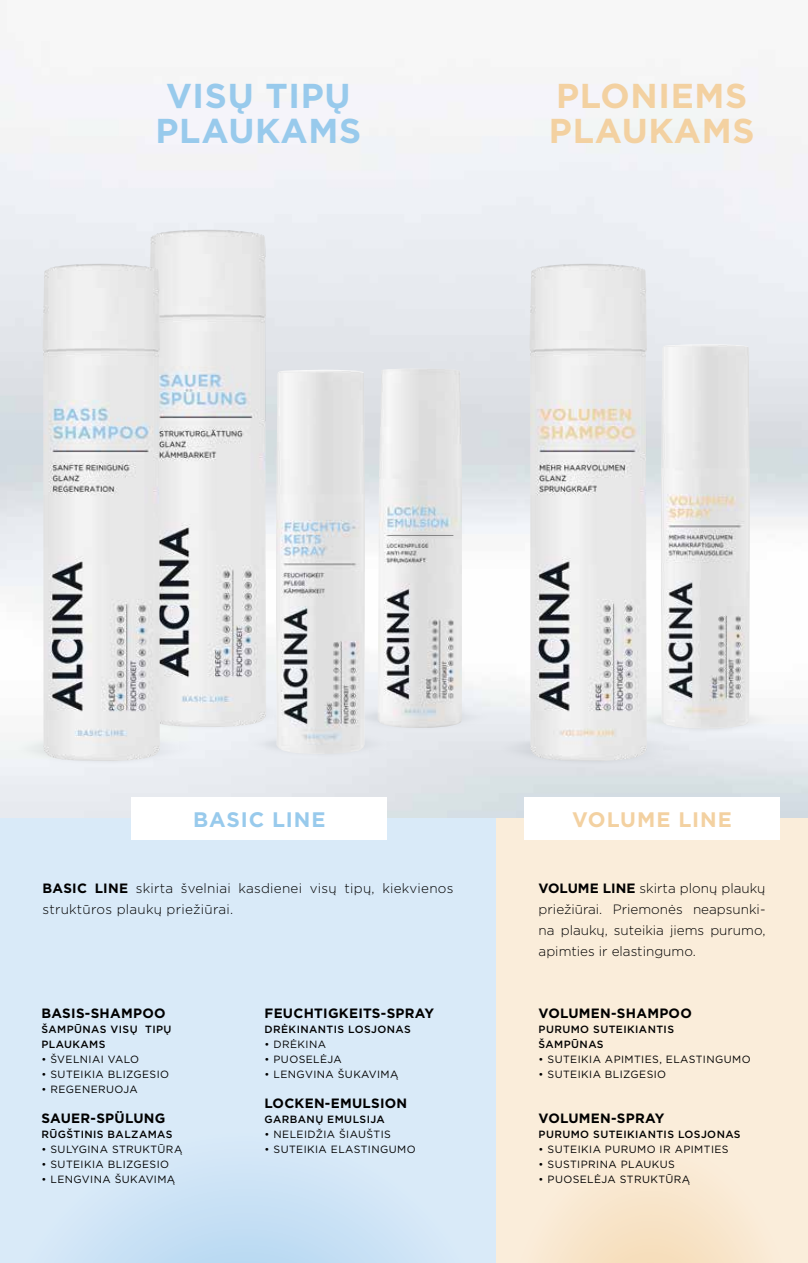
<style>
.page{position:relative;width:808px;height:1263px;background:#fff}
.page>*{position:absolute;margin:0;border:0;box-sizing:border-box;transform-origin:0 0}
.t1{font:700 34.5px/34.5px "Gotham";letter-spacing:.02em;color:#98caec;text-align:center}
.t2{font:700 34.5px/34.5px "Gotham";letter-spacing:.02em;color:#f3d1a1}
.t3{font:700 21px "Gotham";letter-spacing:.045em;color:#f3d1a1}
.t4{font:700 21px "Gotham";letter-spacing:.045em;color:#98caec}
.t5{font:300 13.5px/21px "Gotham";letter-spacing:.01em;color:#000}
.t6{font:700 13.5px "Gotham";letter-spacing:.02em;color:#000}
.t7{font:10.5px "Gotham";letter-spacing:.04em;color:#000}
.t8{font:500 10.5px/15px "Gotham";letter-spacing:.04em;color:#000}
.s1{font-weight:700}
</style>
<div class="page">
<div style="left:0;top:819px;width:496px;height:444px;background:linear-gradient(to bottom,#dcecf9,#d1e6f7)"></div>
<hr style="left:0;top:819px;width:1px;height:444px;background:#d9eaf8">
<svg style="left:496px;top:819px;width:312px;height:444px;background:#f9ebd7"></svg>
<div style="left:493px;top:732px;width:193px;height:33px;background:#e0e3e8;border-radius:50%"></div>
<div style="left:10px;top:732px;width:193px;height:33px;background:#edf0f3;border-radius:50%"></div>
<div style="left:108px;top:697px;width:193px;height:33px;background:#eceff3;border-radius:50%"></div>
<div style="left:628px;top:707px;width:156px;height:27px;background:#eef0f3;border-radius:50%"></div>
<div style="left:342px;top:704px;width:156px;height:26px;background:#e7eaef;border-radius:50%"></div>
<div style="left:244px;top:731px;width:156px;height:26px;background:#e6e9ee;border-radius:50%"></div>
<img style="left:378px;top:368px;width:84px;height:360px">
<img style="left:149px;top:230px;width:118px;height:497px">
<img style="left:276px;top:370px;width:89px;height:384px">
<img style="left:661px;top:344px;width:89px;height:385px">
<img style="left:43px;top:264px;width:117px;height:497px">
<img style="left:529px;top:264px;width:118px;height:497px">
<div style="left:132px;top:797px;width:255px;height:43px;background:#fff"></div>
<div style="left:524px;top:797px;width:256px;height:43px;background:#fff"></div>
<h1 class="t1" style="left:156px;top:79px;width:207px">VISŲ TIPŲ<br>PLAUKAMS</h1>
<h1 class="t2" style="left:549px;top:79px;width:207px">PLONIEMS<br>PLAUKAMS</h1>
<h2 class="t4" style="left:193px;top:805px;width:134px">BASIC LINE</h2>
<h2 class="t3" style="left:572px;top:805px;width:161px">VOLUME LINE</h2>
<p class="t5" style="left:43px;top:877px;width:413px"><span class="s1">BASIC LINE</span> skirta švelniai kasdienei visų tipų, kiekvienos struktūros plaukų priežiūrai.</p>
<p class="t5" style="left:539px;top:877px;width:228px;text-align:justify"><span class="s1">VOLUME LINE</span> skirta plonų plaukų priežiūrai. Priemonės neapsunki&shy;na plaukų, suteikia jiems purumo, apimties ir elastingumo.</p>
<p class="t6" style="left:41px;top:1004px;width:126px">BASIS-SHAMPOO</p>
<p class="t8" style="left:41px;top:1021px;width:132px">ŠAMPŪNAS VISŲ TIPŲ<br>PLAUKAMS</p>
<p class="t7" style="left:41px;top:1052px;width:99px">• ŠVELNIAI VALO</p>
<p class="t7" style="left:41px;top:1067px;width:129px">• SUTEIKIA BLIZGESIO</p>
<p class="t7" style="left:41px;top:1082px;width:98px">• REGENERUOJA</p>
<p class="t6" style="left:41px;top:1109px;width:125px">SAUER-SPÜLUNG</p>
<p class="t8" style="left:41px;top:1126px;width:133px">RŪGŠTINIS BALZAMAS</p>
<p class="t7" style="left:41px;top:1142px;width:142px">• SULYGINA STRUKTŪRĄ</p>
<p class="t7" style="left:41px;top:1157px;width:129px">• SUTEIKIA BLIZGESIO</p>
<p class="t7" style="left:41px;top:1172px;width:135px">• LENGVINA ŠUKAVIMĄ</p>
<p class="t6" style="left:265px;top:1004px;width:171px">FEUCHTIGKEITS-SPRAY</p>
<p class="t8" style="left:265px;top:1021px;width:148px">DRĖKINANTIS LOSJONAS</p>
<p class="t7" style="left:265px;top:1037px;width:63px">• DRĖKINA</p>
<p class="t7" style="left:265px;top:1052px;width:79px">• PUOSELĖJA</p>
<p class="t7" style="left:265px;top:1067px;width:135px">• LENGVINA ŠUKAVIMĄ</p>
<p class="t6" style="left:265px;top:1094px;width:144px">LOCKEN-EMULSION</p>
<p class="t8" style="left:265px;top:1111px;width:122px">GARBANŲ EMULSIJA</p>
<p class="t7" style="left:265px;top:1127px;width:128px">• NELEIDŽIA ŠIAUŠTIS</p>
<p class="t7" style="left:265px;top:1142px;width:153px">• SUTEIKIA ELASTINGUMO</p>
<p class="t6" style="left:539px;top:1004px;width:155px">VOLUMEN-SHAMPOO</p>
<p class="t8" style="left:539px;top:1021px;width:137px">PURUMO SUTEIKIANTIS<br>ŠAMPŪNAS</p>
<p class="t7" style="left:539px;top:1052px;width:214px">• SUTEIKIA APIMTIES, ELASTINGUMO</p>
<p class="t7" style="left:539px;top:1067px;width:129px">• SUTEIKIA BLIZGESIO</p>
<p class="t6" style="left:539px;top:1109px;width:127px">VOLUMEN-SPRAY</p>
<p class="t8" style="left:539px;top:1126px;width:204px">PURUMO SUTEIKIANTIS LOSJONAS</p>
<p class="t7" style="left:539px;top:1142px;width:192px">• SUTEIKIA PURUMO IR APIMTIES</p>
<p class="t7" style="left:539px;top:1157px;width:138px">• SUSTIPRINA PLAUKUS</p>
<p class="t7" style="left:539px;top:1172px;width:153px">• PUOSELĖJA STRUKTŪRĄ</p>
</div>
